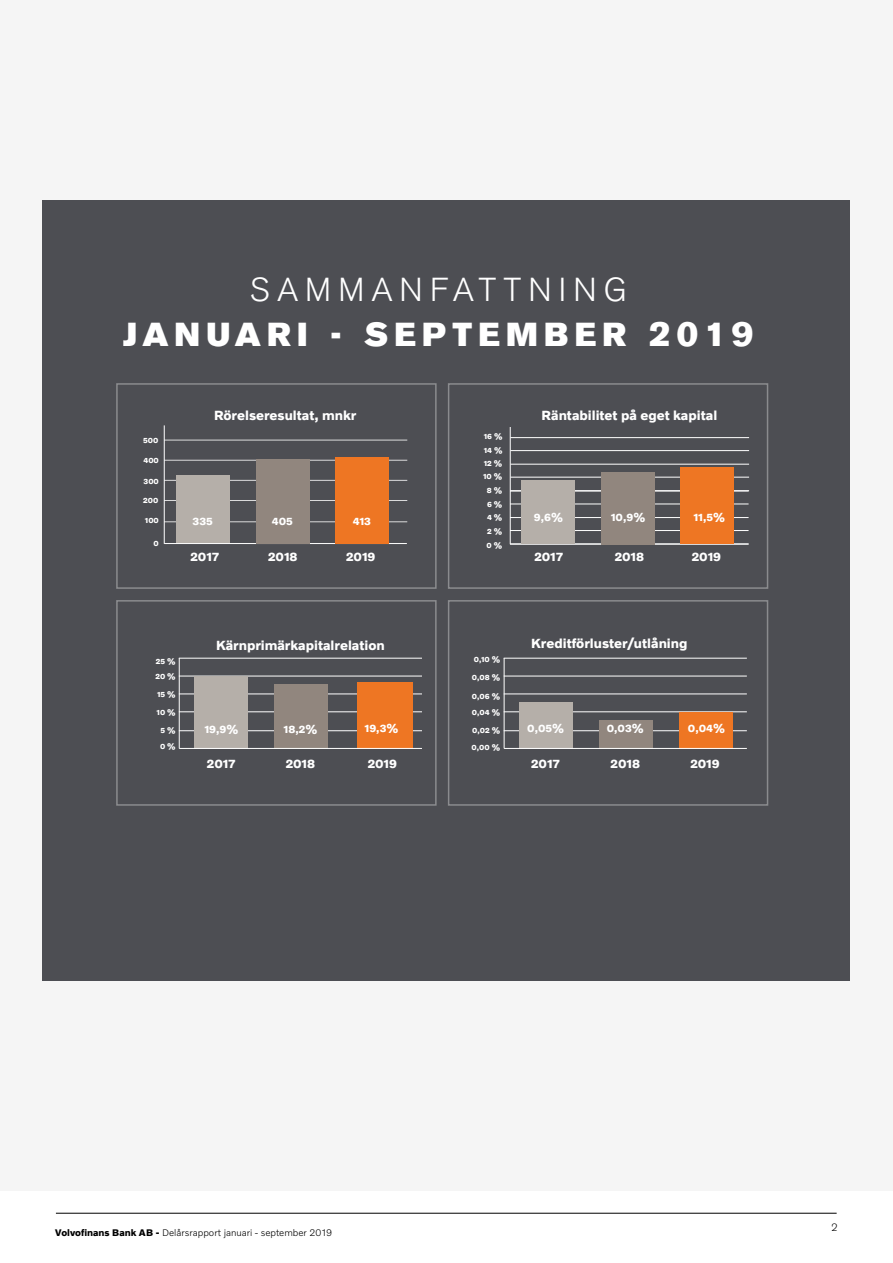
<style>
.page{position:relative;width:893px;height:1263px;background:#fff}
.page>*{position:absolute;margin:0;border:0;box-sizing:border-box;transform-origin:0 0}
.t1{font:33px "Volvo Sans Pro Super";letter-spacing:.19em;color:#fff}
.t2{font:300 33px "Volvo Sans Pro";letter-spacing:.22em;color:#fff}
.t3{font:700 13.5px "Volvo Novum";color:#fff}
.t4{font:700 12px "Volvo Novum";letter-spacing:-.01em;color:#fff}
.t5{font:700 10.5px "Volvo Novum";color:#fff}
.t6{font:300 10.5px "Volvo Sans Pro";color:#000}
.t7{font:300 9.75px "Volvo Novum";color:#000}
.t8{font:700 7.35px "Volvo Novum";color:#fff}
.s1{font-weight:700}
</style>
<div class="page">
<hr style="left:56px;top:1213px;width:781px;height:1px;background:#000">
<div style="left:0;top:0;width:893px;height:1191px;background:#f5f5f5"></div>
<div style="left:43px;top:200px;width:807px;height:780px;background:#4d4e53"></div>
<div style="left:448px;top:600px;width:320px;height:206px;border:2px solid #9a9b9d"></div>
<div style="left:448px;top:383px;width:320px;height:206px;border:2px solid #9a9b9d"></div>
<div style="left:116px;top:383px;width:321px;height:206px;border:2px solid #9a9b9d"></div>
<hr style="left:164px;top:440px;width:243px;height:1px;background:#fff">
<hr style="left:164px;top:460px;width:243px;height:1px;background:#fff">
<hr style="left:164px;top:480px;width:243px;height:1px;background:#fff">
<hr style="left:164px;top:500px;width:243px;height:1px;background:#fff">
<hr style="left:164px;top:521px;width:243px;height:1px;background:#fff">
<div style="left:116px;top:600px;width:321px;height:206px;border:2px solid #9a9b9d"></div>
<hr style="left:504px;top:658px;width:243px;height:1px;background:#fff">
<hr style="left:504px;top:676px;width:243px;height:1px;background:#fff">
<hr style="left:504px;top:694px;width:243px;height:1px;background:#fff">
<hr style="left:504px;top:711px;width:243px;height:1px;background:#fff">
<hr style="left:504px;top:730px;width:243px;height:1px;background:#fff">
<div style="left:599px;top:720px;width:54px;height:28px;background:#91867e"></div>
<div style="left:679px;top:712px;width:54px;height:36px;background:#ee7623"></div>
<div style="left:519px;top:702px;width:54px;height:46px;background:#b5afa9"></div>
<hr style="left:504px;top:658px;width:1px;height:90px;background:#fff">
<hr style="left:504px;top:748px;width:243px;height:1px;background:#fff">
<hr style="left:510px;top:427px;width:1px;height:117px;background:#fff">
<hr style="left:164px;top:425px;width:1px;height:119px;background:#fff">
<hr style="left:164px;top:543px;width:243px;height:1px;background:#fff">
<hr style="left:179px;top:658px;width:243px;height:1px;background:#fff">
<hr style="left:179px;top:676px;width:243px;height:1px;background:#fff">
<hr style="left:179px;top:694px;width:243px;height:1px;background:#fff">
<hr style="left:179px;top:711px;width:243px;height:1px;background:#fff">
<hr style="left:179px;top:730px;width:243px;height:1px;background:#fff">
<div style="left:274px;top:684px;width:54px;height:64px;background:#91867e"></div>
<div style="left:357px;top:682px;width:55px;height:66px;background:#ee7623"></div>
<div style="left:194px;top:677px;width:54px;height:72px;background:#b5afa9"></div>
<hr style="left:179px;top:658px;width:1px;height:90px;background:#fff">
<hr style="left:179px;top:748px;width:243px;height:1px;background:#fff">
<hr style="left:510px;top:504px;width:239px;height:1px;background:#fff">
<hr style="left:510px;top:517px;width:239px;height:1px;background:#fff">
<hr style="left:510px;top:530px;width:239px;height:1px;background:#fff">
<hr style="left:510px;top:544px;width:239px;height:1px;background:#fff">
<hr style="left:510px;top:491px;width:239px;height:1px;background:#fff">
<div style="left:335px;top:457px;width:54px;height:86px;background:#ee7623"></div>
<hr style="left:510px;top:450px;width:239px;height:1px;background:#fff">
<hr style="left:510px;top:464px;width:239px;height:1px;background:#fff">
<hr style="left:510px;top:477px;width:239px;height:1px;background:#fff">
<hr style="left:510px;top:490px;width:239px;height:1px;background:#fff">
<hr style="left:510px;top:437px;width:239px;height:1px;background:#fff">
<div style="left:256px;top:459px;width:54px;height:85px;background:#91867e"></div>
<div style="left:176px;top:476px;width:54px;height:67px;background:#b5afa9"></div>
<div style="left:680px;top:467px;width:53px;height:77px;background:#ee7623"></div>
<div style="left:601px;top:472px;width:54px;height:72px;background:#91867e"></div>
<div style="left:521px;top:480px;width:53px;height:64px;background:#b5afa9"></div>
<h1 class="t2" style="left:250px;top:270px;width:378px">SAMMANFATTNING</h1>
<h1 class="t1" style="left:124px;top:314px;width:631px">JANUARI - SEPTEMBER 2019</h1>
<p class="t3" style="left:214px;top:407px;width:144px">Rörelseresultat, mnkr</p>
<p class="t3" style="left:541px;top:407px;width:177px">Räntabilitet på eget kapital</p>
<p class="t8" style="left:143px;top:436px;width:17px">500</p>
<p class="t8" style="left:484px;top:431px;width:20px">16 %</p>
<p class="t8" style="left:484px;top:445px;width:20px">14 %</p>
<p class="t8" style="left:143px;top:455px;width:17px">400</p>
<p class="t8" style="left:484px;top:458px;width:20px">12 %</p>
<p class="t8" style="left:144px;top:476px;width:17px">300</p>
<p class="t8" style="left:483px;top:472px;width:21px">10 %</p>
<p class="t8" style="left:487px;top:486px;width:17px">8 %</p>
<p class="t8" style="left:143px;top:496px;width:17px">200</p>
<p class="t8" style="left:487px;top:500px;width:17px">6 %</p>
<p class="t8" style="left:145px;top:516px;width:16px">100</p>
<p class="t5" style="left:193px;top:514px;width:22px">335</p>
<p class="t5" style="left:272px;top:514px;width:23px">405</p>
<p class="t5" style="left:353px;top:514px;width:20px">413</p>
<p class="t8" style="left:487px;top:513px;width:17px">4 %</p>
<p class="t5" style="left:534px;top:510px;width:31px">9,6%</p>
<p class="t5" style="left:611px;top:510px;width:36px">10,9%</p>
<p class="t5" style="left:693px;top:510px;width:33px">11,5%</p>
<p class="t8" style="left:487px;top:527px;width:16px">2 %</p>
<p class="t8" style="left:154px;top:538px;width:7px">0</p>
<p class="t8" style="left:487px;top:540px;width:17px">0 %</p>
<p class="t4" style="left:191px;top:549px;width:30px">2017</p>
<p class="t4" style="left:268px;top:549px;width:31px">2018</p>
<p class="t4" style="left:346px;top:549px;width:31px">2019</p>
<p class="t4" style="left:534px;top:549px;width:30px">2017</p>
<p class="t4" style="left:615px;top:549px;width:31px">2018</p>
<p class="t4" style="left:692px;top:549px;width:31px">2019</p>
<p class="t3" style="left:216px;top:637px;width:170px">Kärnprimärkapitalrelation</p>
<p class="t3" style="left:531px;top:634px;width:158px">Kreditförluster/utlåning</p>
<p class="t8" style="left:156px;top:656px;width:21px">25 %</p>
<p class="t8" style="left:474px;top:655px;width:28px">0,10 %</p>
<p class="t8" style="left:155px;top:672px;width:22px">20 %</p>
<p class="t8" style="left:472px;top:673px;width:30px">0,08 %</p>
<p class="t8" style="left:157px;top:689px;width:20px">15 %</p>
<p class="t8" style="left:472px;top:691px;width:30px">0,06 %</p>
<p class="t8" style="left:157px;top:708px;width:21px">10 %</p>
<p class="t8" style="left:472px;top:708px;width:30px">0,04 %</p>
<p class="t8" style="left:161px;top:726px;width:17px">5 %</p>
<p class="t5" style="left:204px;top:722px;width:35px">19,9%</p>
<p class="t5" style="left:284px;top:722px;width:35px">18,2%</p>
<p class="t5" style="left:365px;top:722px;width:35px">19,3%</p>
<p class="t8" style="left:472px;top:726px;width:29px">0,02 %</p>
<p class="t5" style="left:527px;top:722px;width:38px">0,05%</p>
<p class="t5" style="left:607px;top:722px;width:39px">0,03%</p>
<p class="t5" style="left:688px;top:722px;width:39px">0,04%</p>
<p class="t8" style="left:160px;top:742px;width:17px">0 %</p>
<p class="t8" style="left:472px;top:743px;width:30px">0,00 %</p>
<p class="t4" style="left:207px;top:756px;width:30px">2017</p>
<p class="t4" style="left:286px;top:756px;width:31px">2018</p>
<p class="t4" style="left:368px;top:756px;width:31px">2019</p>
<p class="t4" style="left:531px;top:756px;width:30px">2017</p>
<p class="t4" style="left:611px;top:756px;width:31px">2018</p>
<p class="t4" style="left:690px;top:756px;width:31px">2019</p>
<p class="t7" style="left:55px;top:1226px;width:278px"><span class="s1">Volvofinans Bank AB -</span> Delårsrapport januari - september 2019</p>
<p class="t6" style="left:832px;top:1221px;width:8px">2</p>
</div>
